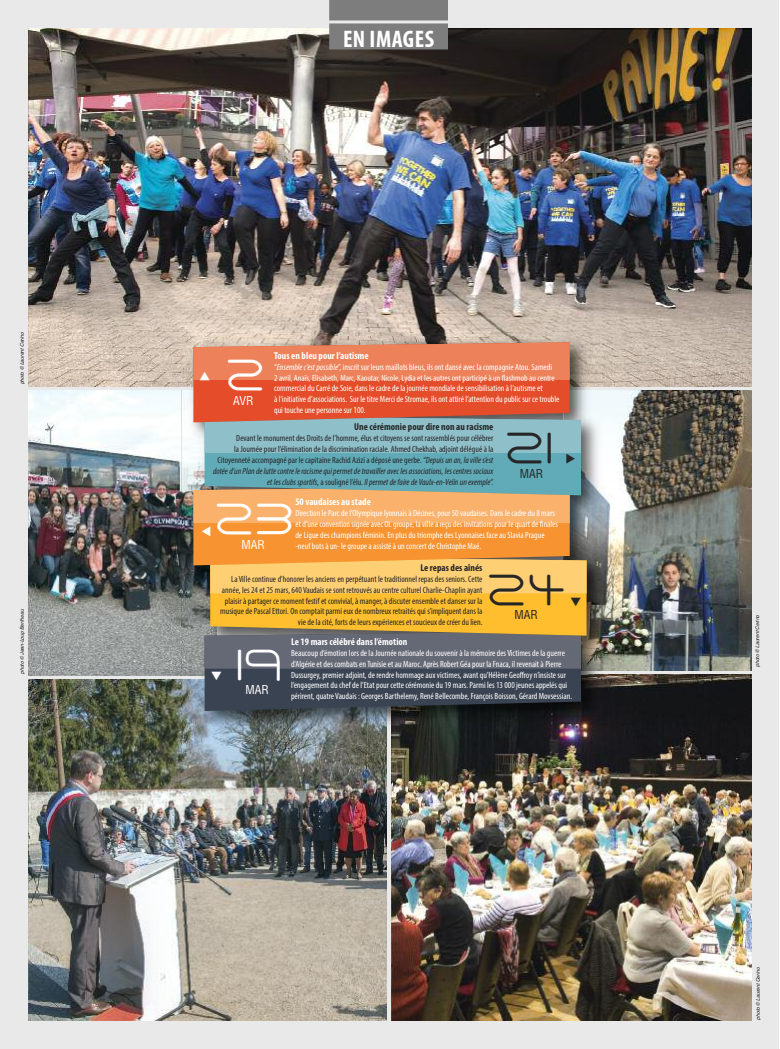
<style>
.page{position:relative;width:780px;height:1049px;background:#fff}
.page>*{position:absolute;margin:0;border:0;box-sizing:border-box;transform-origin:0 0}
.t1{font:36px "Creaminal";color:#fff}
.t2{font:36px "Creaminal";color:#272627}
.t3{font:700 condensed 24px "Myriad Pro";letter-spacing:.02em;color:#fff}
.t4{font:condensed 12px "Helvetica";color:#fff}
.t5{font:condensed 12px "Helvetica";color:#272627}
.t6{font:700 condensed 10px "Myriad Pro";color:#fff}
.t7{font:700 condensed 10px "Myriad Pro";color:#272627}
.t8{font:condensed 9px/10.8px "Myriad Pro";color:#fff}
.t9{font:condensed 9px/10.8px "Myriad Pro";color:#272627;text-align:right}
.t10{font:italic 5px "Helvetica";color:#141010}
.s1{font-style:italic}
</style>
<div class="page">
<div style="left:0;top:0;width:779px;height:1049px;background:#e9e9e9"></div>
<img style="left:29px;top:28px;width:722px;height:359px">
<img style="left:28px;top:679px;width:359px;height:341px">
<img style="left:392px;top:675px;width:359px;height:345px">
<img style="left:28px;top:391px;width:154px;height:284px">
<img style="left:614px;top:391px;width:137px;height:280px">
<img style="left:182px;top:336px;width:432px;height:416px">
<img style="left:182px;top:679px;width:205px;height:73px">
<img style="left:392px;top:675px;width:222px;height:77px">
<img style="left:182px;top:391px;width:11px;height:284px">
<img style="left:586px;top:391px;width:28px;height:280px">
<div style="left:329px;top:0;width:119px;height:20px;background:#7d7d7d"></div>
<div style="left:329px;top:23px;width:119px;height:26px;background:#7d7d7d"></div>
<svg style="left:193px;top:342px;width:393px;height:369px;background:#b48e66"></svg>
<p class="t10" style="left:19px;top:384px;width:54px;rotate:-90deg">photo © Laurent Cerino</p>
<p class="t10" style="left:19px;top:674px;width:66px;rotate:-90deg">photo © Jean-Loup Bertheau</p>
<h2 class="t3" style="left:343px;top:30px;width:93px">En iMAGES</h2>
<h1 class="t1" style="left:224px;top:360px;width:42px">2</h1>
<h3 class="t4" style="left:233px;top:394px;width:22px">AVR</h3>
<p class="t6" style="left:274px;top:352px;width:96px">Tous en bleu pour l’autisme</p>
<p class="t8" style="left:274px;top:362px;width:287px">“<span class="s1">Ensemblec’estpossible</span>”, inscrit sur leurs maillots bleus, ils ont dansé avec la compagnie Atou. Samedi<br>2 avril, Anaïs, Elisabeth, Marc, Kaoutar, Nicole, Lydia et les autres ont participé à un flashmob au centre commercial du Carré de Soie, dans le cadre de la journée mondiale de sensibilisation à l’autisme et<br>à l’initiative d’associations. Sur le titre Merci de Stromae, ils ont attiré l’attention du public sur ce trouble qui touche une personne sur 100.</p>
<p class="t7" style="left:354px;top:423px;width:141px">Une cérémonie pour dire non au racisme</p>
<p class="t9" style="left:213px;top:434px;width:282px">Devant le monument des Droits de l’homme, élus et citoyens se sont rassemblés pour célébrer<br>la Journée pour l’élimination de la discrimination raciale. Ahmed Chekhab, adjoint délégué à la Citoyenneté accompagné par le capitaine Rachid Azizi a déposé une gerbe. <span class="s1">“Depuisunan, lavilles’est dotéed’unPlandeluttecontreleracismequipermetdetravailleravec lesassociations, les centres sociaux et les clubs sportifs,</span> a souligné l’élu. <span class="s1">Ilpermetdefairede Vaulx-en-Velinunexemple”.</span></p>
<h1 class="t2" style="left:503px;top:432px;width:49px">21</h1>
<h3 class="t5" style="left:519px;top:466px;width:25px">MAR</h3>
<p class="t6" style="left:295px;top:498px;width:77px">50 vaudaises au stade</p>
<p class="t8" style="left:295px;top:508px;width:264px">Direction le Parc de l’Olympique lyonnais à Décines, pour 50 vaudaises. Dans le cadre du 8 mars et d’une convention signée avec OL groupe, la ville a reçu des invitations pour le quart de finales de Ligue des champions féminin. En plus du triomphe des Lyonnaises face au Slavia Prague -neuf buts à un- le groupe a assisté à un concert de Christophe Maé.</p>
<h1 class="t1" style="left:213px;top:503px;width:82px">23</h1>
<h3 class="t4" style="left:241px;top:537px;width:25px">MAR</h3>
<p class="t7" style="left:420px;top:564px;width:64px">Le repas des aînés</p>
<p class="t9" style="left:220px;top:574px;width:264px">La Ville continue d’honorer les anciens en perpétuant le traditionnel repas des seniors. Cette année, les 24 et 25 mars, 640 Vaudais se sont retrouvés au centre culturel Charlie-Chaplin ayant plaisir à partager ce moment festif et convivial, à manger, à discuter ensemble et danser sur la musique de Pascal Ettori. On comptait parmi eux de nombreux retraités qui s’impliquent dans la vie de la cité, forts de leurs expériences et soucieux de créer du lien.</p>
<h1 class="t2" style="left:485px;top:574px;width:81px">24</h1>
<h3 class="t5" style="left:514px;top:608px;width:25px">MAR</h3>
<h1 class="t1" style="left:234px;top:649px;width:49px">19</h1>
<h3 class="t4" style="left:245px;top:683px;width:25px">MAR</h3>
<p class="t6" style="left:291px;top:638px;width:118px">Le 19 mars célébré dans l’émotion</p>
<p class="t8" style="left:291px;top:648px;width:282px">Beaucoup d’émotion lors de la Journée nationale du souvenir à la mémoire des Victimes de la guerre d'Algérie et des combats en Tunisie et au Maroc. Après Robert Géa pour la Fnaca, il revenait à Pierre Dussurgey, premier adjoint, de rendre hommage aux victimes, avant qu’Hélène Geoffroy n’insiste sur l’engagement du chef de l’Etat pour cette cérémonie du 19 mars. Parmi les 13 000 jeunes appelés qui périrent, quatre Vaudais : Georges Barthelemy, René Bellecombe, François Boisson, Gérard Movsessian.</p>
<p class="t10" style="left:754px;top:667px;width:54px;rotate:-90deg">photo © Laurent Cerino</p>
<p class="t10" style="left:755px;top:1019px;width:54px;rotate:-90deg">photo © Laurent Cerino</p>
</div>
